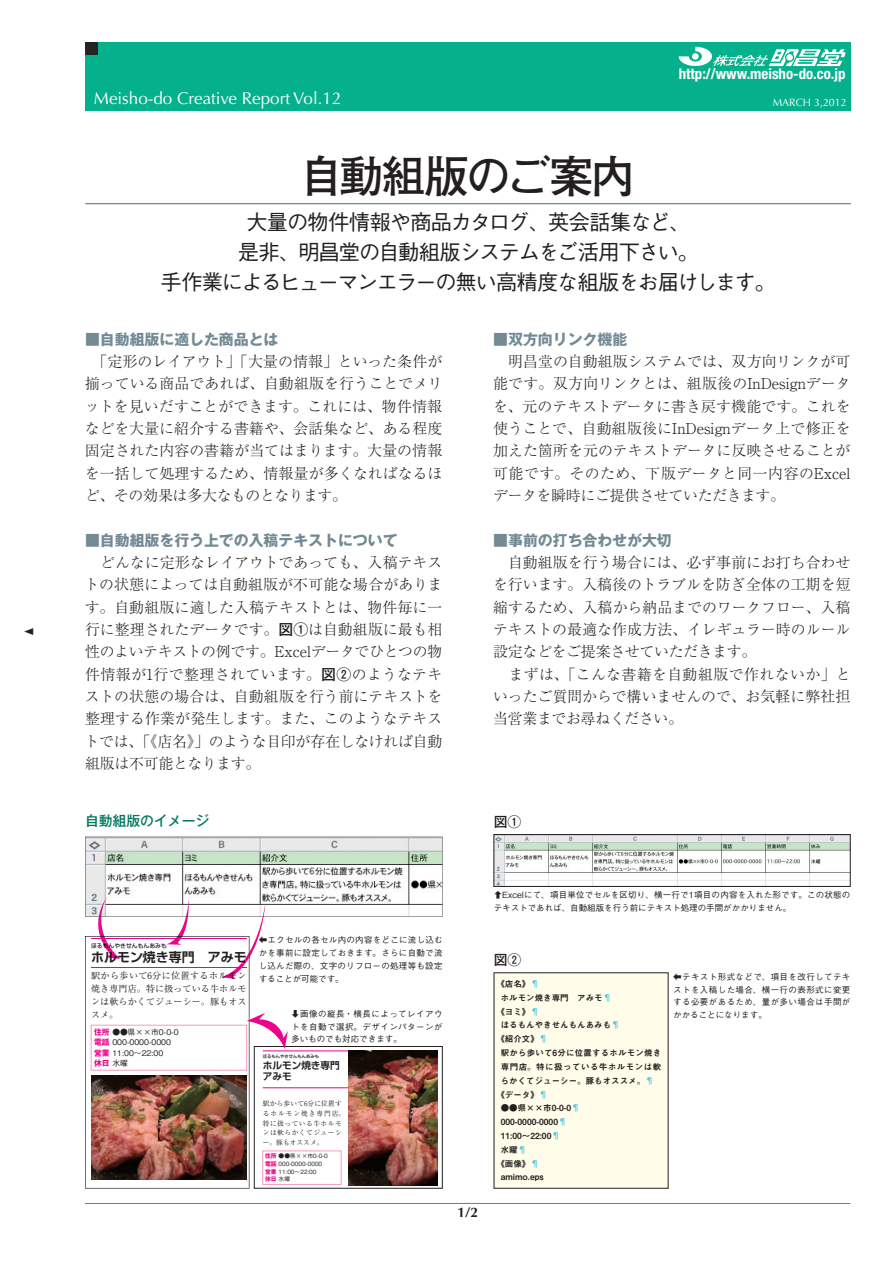
<style>
.page{position:relative;width:893px;height:1263px;background:#fff}
.page>*{position:absolute;margin:0;border:0;box-sizing:border-box;transform-origin:0 0}
.t1{font:700 44.7px "Futo Go B101 Pro";letter-spacing:-.065em;color:#231f20}
.t2{font:500 21.3px/29.7px "Gothic BBB Pro";letter-spacing:-.06em;color:#231f20;text-align:center}
.t3{font:16.95px "Optima";color:#fff}
.t4{font:300 14.85px/22.4px "Ryumin Pro";letter-spacing:-.005em;color:#231f20;text-align:justify}
.t5{font:700 14.85px "Gothic MB101 Pro";color:#738a95}
.t6{font:700 condensed 14.85px "Helvetica Neue";color:#fff}
.t7{font:500 13.8px "Gothic MB101 Pro";color:#007860}
.t8{font:500 13.8px "Gothic MB101 Pro";color:#231f20}
.t9{font:700 13.8px "Optima";color:#231f20}
.t10{font:13.8px "Koz Min Pro";color:#231f20}
.t11{font:700 12.9px "Shin Go Pro De";color:#150000}
.t12{font:10.65px "Optima";color:#fff}
.t13{font:700 9.6px/11.6px "Shin Go Pro De";color:#231f20}
.t14{font:9px/12.9px "Ryumin Pro";letter-spacing:.01em;color:#231f20;text-align:justify}
.t15{font:9px "Ryumin Pro";letter-spacing:.045em;color:#150000}
.t16{font:500 8.55px/12.8px "Gothic BBB Pro";letter-spacing:.02em;color:#231f20;text-align:justify}
.t17{font:8.55px "Midashi Go Pro MB31";color:#231f20}
.t18{font:500 8.55px/12.8px "Gothic BBB Pro";color:#231f20}
.t19{font:8.55px "Midashi Go Pro MB31";letter-spacing:.02em;color:#231f20}
.t20{font:8.55px "Midashi Go Pro MB31";letter-spacing:.055em;color:#231f20}
.t21{font:500 7.8px/10.4px "Gothic BBB Pro";color:#231f20}
.t22{font:700 7.8px "Gothic MB101 Pro";color:#ed028c}
.t23{font:6.75px/9.6px "Ryumin Pro";letter-spacing:.07em;color:#231f20}
.t24{font:500 5.85px/7.6px "Gothic BBB Pro";color:#231f20}
.t25{font:500 5.85px "Shin Go Pro";color:#150000}
.t26{font:700 5.85px "Gothic MB101 Pro";color:#ed028c}
.t27{font:500 4.35px "Shin Go Pro";color:#231f20}
.s1{font-family:"Gothic MB101 Pro";font-weight:500}
.s2{font-family:"Gothic MB101 Pro";font-weight:700;color:#ed028c}
.s3{font-family:"Gothic BBB Pro";font-weight:500;color:#231f20}
.s4{color:#4cc6e0}
</style>
<div class="page">
<hr style="left:85px;top:1203px;width:765px;height:1px;background:#05b08d">
<div style="left:85px;top:43px;width:766px;height:68px;background:#05b08d"></div>
<svg style="left:679px;top:47px;width:167px;height:19px"></svg>
<hr style="left:85px;top:203px;width:766px;height:1px;background:#738a95">
<div style="left:85px;top:43px;width:13px;height:12px;background:#262324"></div>
<img style="left:496px;top:836px;width:352px;height:49px">
<div style="left:494px;top:834px;width:356px;height:53px;border:1px solid #231f20"></div>
<div style="left:494px;top:973px;width:174px;height:215px;background:#fffde9"></div>
<img style="left:85px;top:837px;width:358px;height:351px">
<p class="t10" style="left:19px;top:635px;width:8px;rotate:-90deg">▲</p>
<p class="t6" style="left:679px;top:65px;width:168px">http://www.meisho-do.co.jp</p>
<p class="t3" style="left:94px;top:88px;width:249px">Meisho-do Creative Report Vol.12</p>
<p class="t12" style="left:773px;top:96px;width:75px">MARCH 3,2012</p>
<h1 class="t1" style="left:299px;top:140px;width:337px">自動組版のご案内</h1>
<h2 class="t2" style="left:161px;top:205px;width:617px">大量の物件情報や商品カタログ、英会話集など、<br>是非、明昌堂の自動組版システムをご活用下さい。<br>手作業によるヒューマンエラーの無い高精度な組版をお届けします。</h2>
<p class="t5" style="left:85px;top:327px;width:195px">■自動組版に適した商品とは</p>
<p class="t4" style="left:85px;top:349px;width:359px">　「定形のレイアウト」「大量の情報」といった条件が揃っている商品であれば、自動組版を行うことでメリットを見いだすことができます。これには、物件情報などを大量に紹介する書籍や、会話集など、ある程度固定された内容の書籍が当てはまります。大量の情報を一括して処理するため、情報量が多くなればなるほど、その効果は多大なものとなります。</p>
<p class="t5" style="left:85px;top:528px;width:314px">■自動組版を行う上での入稿テキストについて</p>
<p class="t4" style="left:85px;top:550px;width:359px">　どんなに定形なレイアウトであっても、入稿テキストの状態によっては自動組版が不可能な場合があります。自動組版に適した入稿テキストとは、物件毎に一行に整理されたデータです。<span class="s1">図①</span>は自動組版に最も相性のよいテキストの例です。Excelデータでひとつの物件情報が1行で整理されています。<span class="s1">図②</span>のようなテキストの状態の場合は、自動組版を行う前にテキストを整理する作業が発生します。また、このようなテキストでは、「《店名》」のような目印が存在しなければ自動組版は不可能となります。</p>
<p class="t7" style="left:85px;top:809px;width:126px">自動組版のイメージ</p>
<p class="t5" style="left:493px;top:327px;width:135px">■双方向リンク機能</p>
<p class="t4" style="left:493px;top:349px;width:359px">　明昌堂の自動組版システムでは、双方向リンクが可能です。双方向リンクとは、組版後のInDesignデータを、元のテキストデータに書き戻す機能です。これを使うことで、自動組版後にInDesignデータ上で修正を加えた箇所を元のテキストデータに反映させることが可能です。そのため、下版データと同一内容のExcelデータを瞬時にご提供させていただきます。</p>
<p class="t5" style="left:493px;top:528px;width:180px">■事前の打ち合わせが大切</p>
<p class="t4" style="left:493px;top:550px;width:359px;text-align:left">　自動組版を行う場合には、必ず事前にお打ち合わせを行います。入稿後のトラブルを防ぎ全体の工期を短縮するため、入稿から納品までのワークフロー、入稿テキストの最適な作成方法、イレギュラー時のルール設定などをご提案させていただきます。<br>　まずは、「こんな書籍を自動組版で作れないか」といったご質問からで構いませんので、お気軽に弊社担当営業までお尋ねください。</p>
<p class="t8" style="left:494px;top:810px;width:29px">図①</p>
<p class="t25" style="left:91px;top:940px;width:77px">ほるもんやきせんもんあみも</p>
<p class="t11" style="left:91px;top:947px;width:157px">ホルモン焼き専門　アみモ</p>
<p class="t15" style="left:91px;top:968px;width:157px">駅から歩いて6分に位置するホルモン</p>
<p class="t14" style="left:91px;top:981px;width:157px">焼き専門店。特に扱っている牛ホルモンは軟らかくてジューシー。豚もオススメ。</p>
<p class="t21" style="left:94px;top:1026px;width:94px"><span class="s2">住所</span> ●●県××市0-0-0　<span class="s2">電話</span> 000-0000-0000<br><span class="s2">営業</span> 11:00〜22:00</p>
<p class="t22" style="left:94px;top:1057px;width:35px">休日 <span class="s3">水曜</span></p>
<p class="t16" style="left:259px;top:933px;width:186px">⇦エクセルの各セル内の内容をどこに流し込むかを事前に設定しておきます。さらに自動で流し込んだ際の、文字のリフローの処理等も設定することが可能です。</p>
<p class="t16" style="left:291px;top:1006px;width:153px">⇩画像の縦長・横長によってレイアウトを自動で選択。デザインパターンが多いものでも対応できます。</p>
<p class="t27" style="left:263px;top:1052px;width:58px">ほるもんやきせんもんあみも</p>
<p class="t13" style="left:263px;top:1058px;width:79px">ホルモン焼き専門アみモ</p>
<p class="t23" style="left:263px;top:1098px;width:84px">駅から歩いて6分に位置するホルモン焼き専門店。特に扱っている牛ホルモンは軟らかくてジューシー。豚もオススメ。</p>
<p class="t24" style="left:265px;top:1151px;width:70px"><span class="s2">住所</span> ●●県××市0-0-0　<span class="s2">電話</span> 000-0000-0000<br><span class="s2">営業</span> 11:00〜22:00</p>
<p class="t26" style="left:265px;top:1174px;width:27px">休日 <span class="s3">水曜</span></p>
<p class="t9" style="left:457px;top:1204px;width:22px">1/2</p>
<p class="t18" style="left:494px;top:888px;width:358px">⇧Excelにて、項目単位でセルを区切り、横一行で1項目の内容を入れた形です。この状態のテキストであれば、自動組版を行う前にテキスト処理の手間がかかりません。</p>
<p class="t8" style="left:494px;top:948px;width:29px">図②</p>
<p class="t17" style="left:496px;top:977px;width:44px">《店名》<span class="s4">¶</span></p>
<p class="t17" style="left:501px;top:991px;width:112px">ホルモン焼き専門　アみモ<span class="s4">¶</span></p>
<p class="t17" style="left:496px;top:1004px;width:44px">《ヨミ》<span class="s4">¶</span></p>
<p class="t17" style="left:501px;top:1018px;width:121px">ほるもんやきせんもんあみも<span class="s4">¶</span></p>
<p class="t17" style="left:496px;top:1032px;width:53px">《紹介文》<span class="s4">¶</span></p>
<p class="t19" style="left:501px;top:1046px;width:162px">駅から歩いて6分に位置するホルモン焼き</p>
<p class="t20" style="left:501px;top:1060px;width:162px">専門店。特に扱っている牛ホルモンは軟</p>
<p class="t17" style="left:501px;top:1074px;width:155px">らかくてジューシー。豚もオススメ。<span class="s4">¶</span></p>
<p class="t17" style="left:496px;top:1087px;width:53px">《データ》<span class="s4">¶</span></p>
<p class="t17" style="left:501px;top:1101px;width:81px">●●県××市0-0-0<span class="s4">¶</span></p>
<p class="t17" style="left:501px;top:1115px;width:67px">000-0000-0000<span class="s4">¶</span></p>
<p class="t17" style="left:501px;top:1129px;width:61px">11:00～22:00<span class="s4">¶</span></p>
<p class="t17" style="left:501px;top:1143px;width:27px">水曜<span class="s4">¶</span></p>
<p class="t17" style="left:496px;top:1156px;width:44px">《画像》<span class="s4">¶</span></p>
<p class="t17" style="left:501px;top:1170px;width:44px">amimo.eps</p>
<p class="t16" style="left:673px;top:969px;width:179px">⇦テキスト形式などで、項目を改行してテキストを入稿した場合、横一行の表形式に変更する必要があるため、量が多い場合は手間がかかることになります。</p>
</div>
